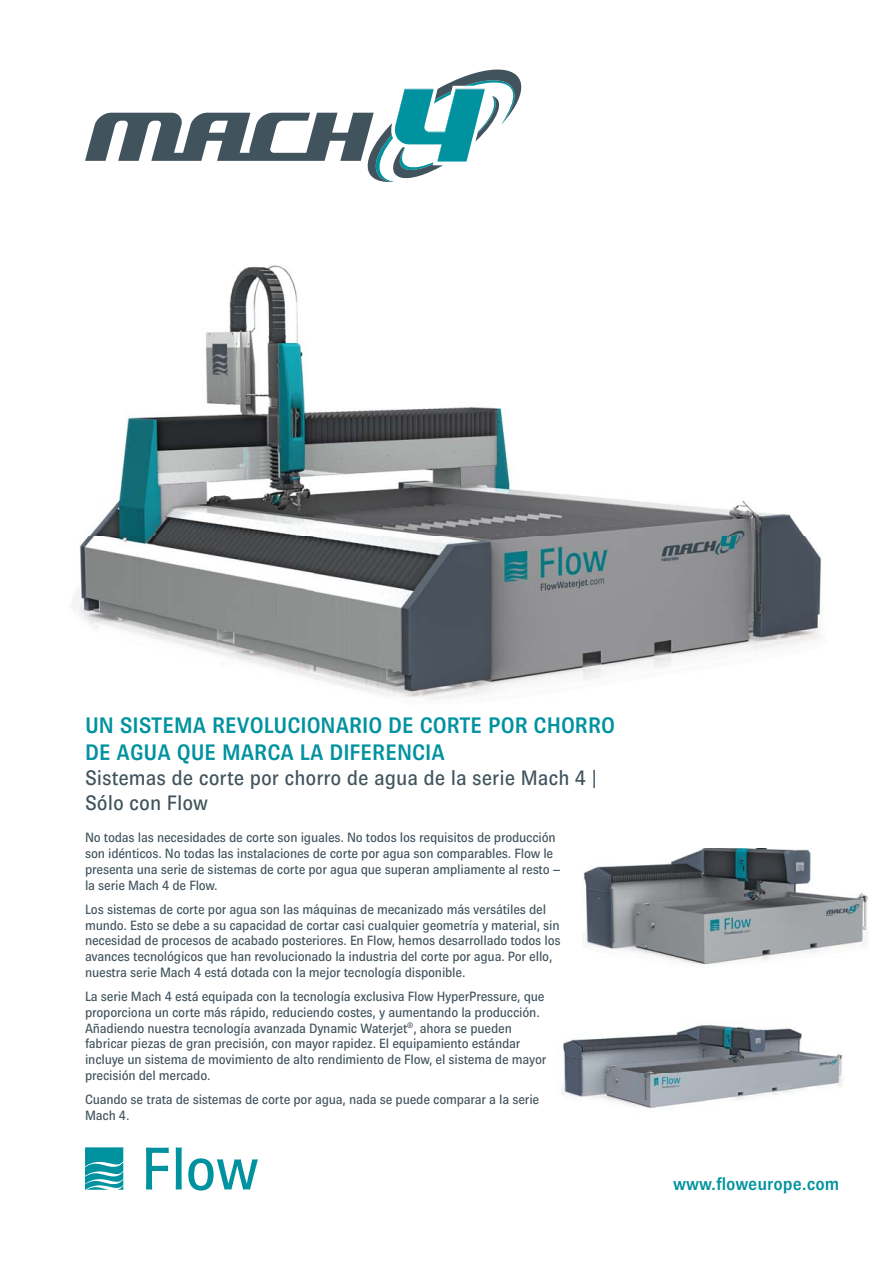
<style>
.page{position:relative;width:893px;height:1263px;background:#fff}
.page>*{position:absolute;margin:0;border:0;box-sizing:border-box;transform-origin:0 0}
.t1{font:500 22.5px/27px "Brown";color:#00929f}
.t2{font:21px/25.2px "Brown";color:#41535d}
.t3{font:500 18px "Brown";color:#00929f}
.t4{font:13.5px/15.8px "Brown";letter-spacing:-.015em;color:#41535d}
</style>
<div class="page">
<img style="left:72px;top:265px;width:750px;height:434px">
<img style="left:582px;top:848px;width:286px;height:117px">
<img style="left:562px;top:1020px;width:281px;height:88px">
<svg style="left:85px;top:70px;width:436px;height:112px"></svg>
<svg style="left:85px;top:1147px;width:38px;height:43px"></svg>
<svg style="left:146px;top:1148px;width:23px;height:42px"></svg>
<svg style="left:176px;top:1147px;width:6px;height:43px"></svg>
<svg style="left:188px;top:1158px;width:70px;height:33px"></svg>
<h1 class="t1" style="left:85px;top:714px;width:531px">UN SISTEMA REVOLUCIONARIO DE CORTE POR CHORRO<br>DE AGUA QUE MARCA LA DIFERENCIA</h1>
<h2 class="t2" style="left:85px;top:767px;width:513px">Sistemas de corte por chorro de agua de la serie Mach 4 |<br>Sólo con Flow</h2>
<p class="t4" style="left:85px;top:831px;width:477px">No todas las necesidades de corte son iguales. No todos los requisitos de producción son idénticos. No todas las instalaciones de corte por agua son comparables. Flow le presenta una serie de sistemas de corte por agua que superan ampliamente al resto – la serie Mach 4 de Flow.</p>
<p class="t4" style="left:85px;top:903px;width:477px">Los sistemas de corte por agua son las máquinas de mecanizado más versátiles del mundo. Esto se debe a su capacidad de cortar casi cualquier geometría y material, sin necesidad de procesos de acabado posteriores. En Flow, hemos desarrollado todos los avances tecnológicos que han revolucionado la industria del corte por agua. Por ello, nuestra serie Mach 4 está dotada con la mejor tecnología disponible.</p>
<p class="t4" style="left:85px;top:990px;width:463px">La serie Mach 4 está equipada con la tecnología exclusiva Flow HyperPressure, que proporciona un corte más rápido, reduciendo costes, y aumentando la producción.<br>Añadiendo nuestra tecnología avanzada Dynamic Waterjet<sup>®</sup>, ahora se pueden fabricar piezas de gran precisión, con mayor rapidez. El equipamiento estándar incluye un sistema de movimiento de alto rendimiento de Flow, el sistema de mayor precisión del mercado.</p>
<p class="t4" style="left:85px;top:1093px;width:456px">Cuando se trata de sistemas de corte por agua, nada se puede comparar a la serie<br>Mach 4.</p>
<h3 class="t3" style="left:673px;top:1177px;width:168px">www.floweurope.com</h3>
</div>
